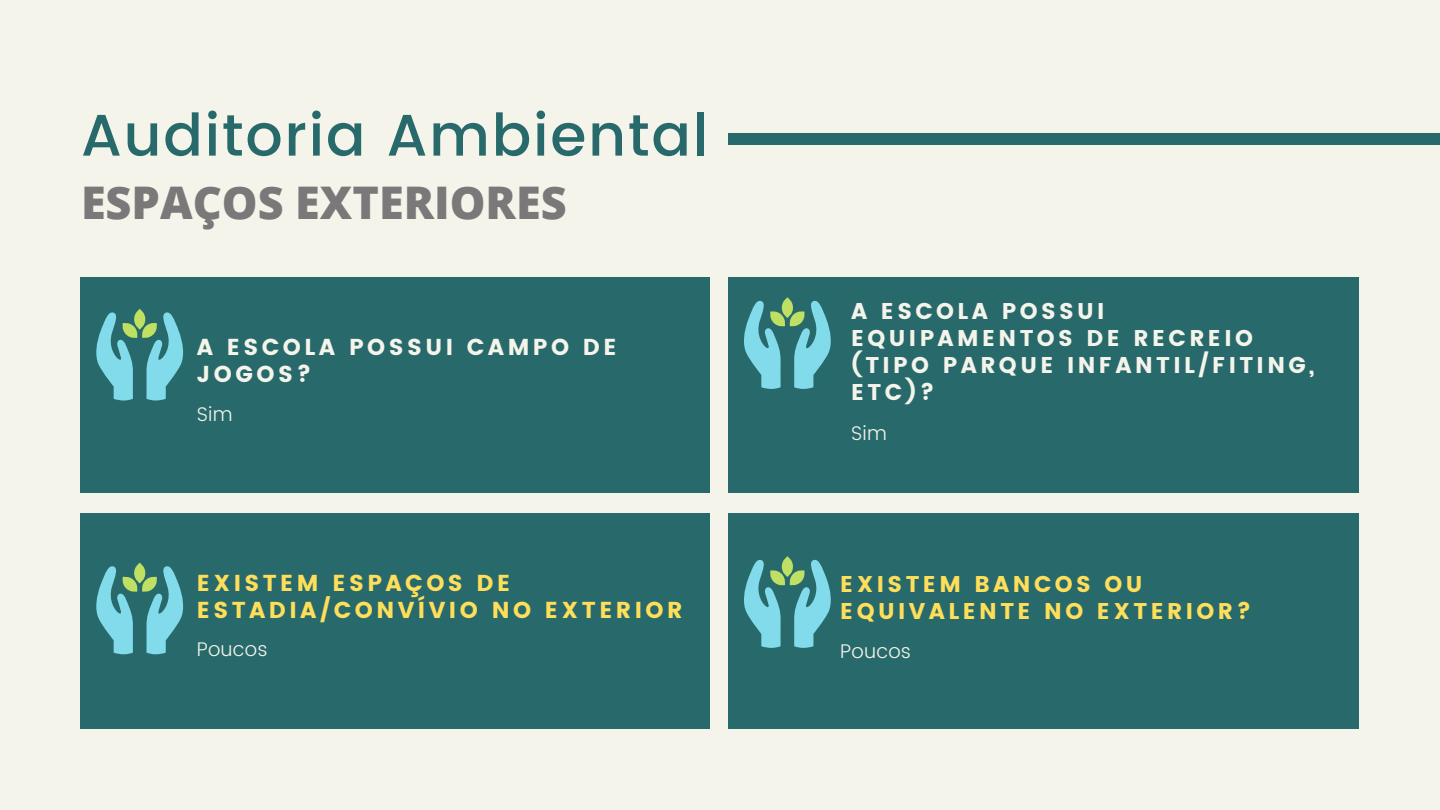
<style>
.page{position:relative;width:1440px;height:810px;background:#f4f4ea}
.page>*{position:absolute;margin:0;border:0;box-sizing:border-box;transform-origin:0 0}
.t1{font:500 58.5px "Poppins";letter-spacing:.03em;color:#286a6c}
.t2{font:800 45px "Open Sans";color:#7b7879}
.t3{font:23px/27px "Poppins";letter-spacing:.15em;color:#ffde59}
.t4{font:23px/27px "Poppins";letter-spacing:.15em;color:#f4f4ea}
.t5{font:22.7px/27px "Poppins";letter-spacing:.15em;color:#f4f4ea}
.t6{font:22.7px/27px "Poppins";letter-spacing:.15em;color:#ffde59}
.t7{font:300 19.7px "Poppins";letter-spacing:.01em;color:#f4f4ea}
</style>
<div class="page">
<div style="left:80px;top:513px;width:630px;height:216px;background:#286a6c"></div>
<div style="left:80px;top:277px;width:630px;height:216px;background:#286a6c"></div>
<div style="left:728px;top:277px;width:630px;height:216px;background:#286a6c"></div>
<div style="left:728px;top:513px;width:630px;height:216px;background:#286a6c"></div>
<div style="left:728px;top:133px;width:712px;height:12px;background:#286a6c"></div>
<svg style="left:96px;top:309px;width:87px;height:91px"></svg>
<svg style="left:744px;top:297px;width:87px;height:92px"></svg>
<svg style="left:96px;top:563px;width:87px;height:91px"></svg>
<svg style="left:744px;top:556px;width:87px;height:92px"></svg>
<h1 class="t1" style="left:81px;top:101px;width:629px">Auditoria Ambiental</h1>
<h2 class="t2" style="left:81px;top:171px;width:487px">ESPAÇOS EXTERIORES</h2>
<p class="t4" style="left:197px;top:334px;width:421px">A ESCOLA POSSUI CAMPO DE<br>JOGOS?</p>
<p class="t7" style="left:197px;top:403px;width:37px">Sim</p>
<p class="t3" style="left:197px;top:570px;width:487px">EXISTEM ESPAÇOS DE<br>ESTADIA/CONVÍVIO NO EXTERIOR</p>
<p class="t7" style="left:197px;top:637px;width:72px">Poucos</p>
<p class="t5" style="left:851px;top:298px;width:465px">A ESCOLA POSSUI<br>EQUIPAMENTOS DE RECREIO (TIPO PARQUE INFANTIL/FITING,<br>ETC)?</p>
<p class="t7" style="left:851px;top:422px;width:37px">Sim</p>
<p class="t6" style="left:840px;top:571px;width:412px">EXISTEM BANCOS OU<br>EQUIVALENTE NO EXTERIOR?</p>
<p class="t7" style="left:840px;top:640px;width:72px">Poucos</p>
</div>
